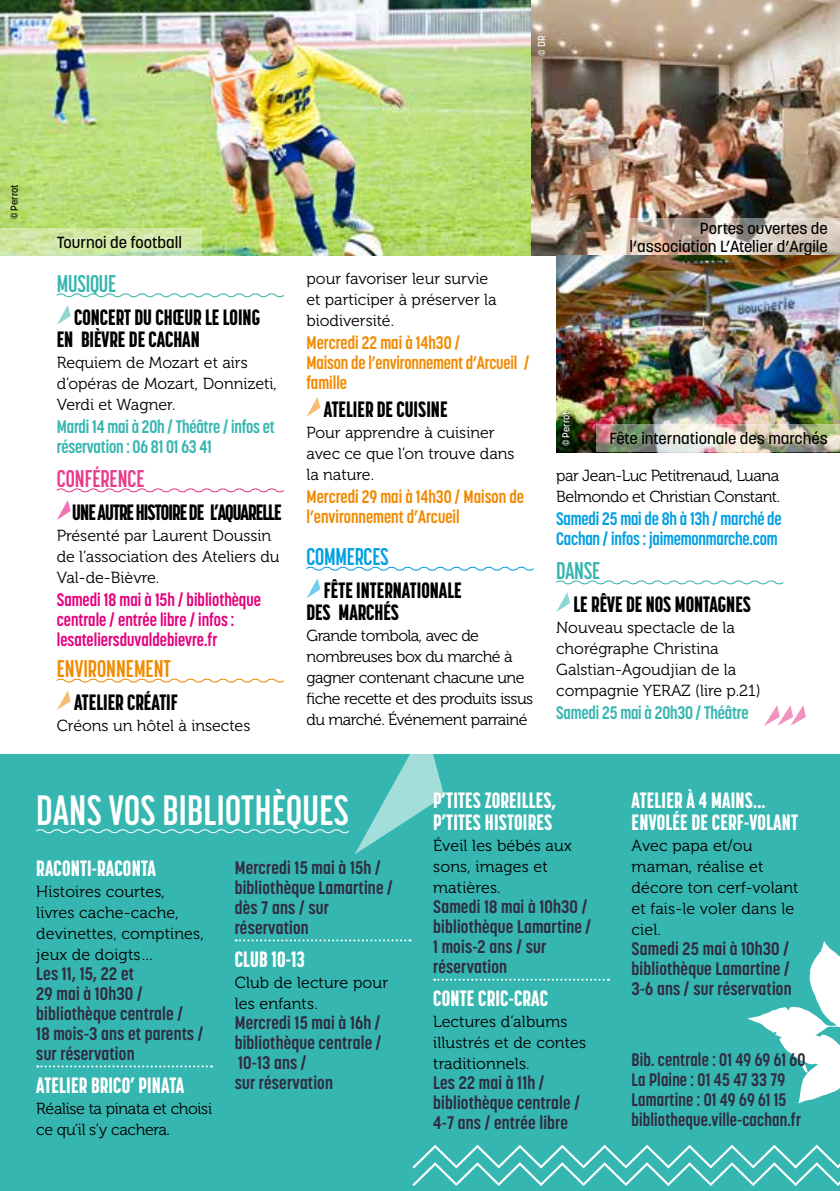
<style>
.page{position:relative;width:840px;height:1191px;background:#fff}
.page>*{position:absolute;margin:0;border:0;box-sizing:border-box;transform-origin:0 0}
.t1{font:700 42px "Korolev Compressed";letter-spacing:.01em;color:#fff}
.t2{font:700 24px "Korolev Compressed";color:#f18a00}
.t3{font:700 24px "Korolev Compressed";letter-spacing:-.01em;color:#36b6b0}
.t4{font:700 24px "Korolev Compressed";color:#e93a8d}
.t5{font:700 24px "Korolev Compressed";letter-spacing:-.01em;color:#009fe3}
.t6{font:800 22px/22px "Korolev Compressed";letter-spacing:.01em;color:#fff}
.t7{font:800 22px/22px "Korolev Compressed";color:#000}
.t8{font:800 22px "Korolev Compressed";letter-spacing:-.04em;color:#000}
.t9{font:700 18px/20px "Korolev Condensed";letter-spacing:.01em;color:#302b40}
.t10{font:700 18px/20px "Korolev Condensed";color:#f18a00;scale:.95 1}
.t11{font:700 18px/20px "Korolev Condensed";letter-spacing:.01em;color:#302b40;scale:.95 1}
.t12{font:700 18px/20px "Korolev Condensed";color:#e6007d;scale:.95 1}
.t13{font:700 18px/20px "Korolev Condensed";letter-spacing:-.01em;color:#36b6b0;scale:.95 1}
.t14{font:700 18px/20px "Korolev Condensed";letter-spacing:-.01em;color:#009fe3;scale:.95 1}
.t15{font:16px/21px "Museo 300";color:#000}
.t16{font:16px/21px "Museo 300";letter-spacing:-.03em;color:#000}
.t17{font:500 16px/18px "Korolev";color:#000;text-align:right}
.t18{font:16px/21px "Museo 300";letter-spacing:-.02em;color:#000}
.t19{font:500 10px "Korolev";color:#fff}
.t20{font:500 10px "Korolev";color:#000}
</style>
<div class="page">
<div style="left:0;top:754px;width:839px;height:437px;background:#36b6b0"></div>
<img style="left:0;top:0;width:531px;height:255px">
<img style="left:531px;top:0;width:308px;height:255px">
<svg style="left:412px;top:1144px;width:427px;height:42px"></svg>
<svg style="left:747px;top:941px;width:92px;height:162px"></svg>
<svg style="left:56px;top:293px;width:228px;height:5px"></svg>
<svg style="left:56px;top:488px;width:228px;height:5px"></svg>
<svg style="left:56px;top:678px;width:228px;height:5px"></svg>
<svg style="left:57px;top:305px;width:14px;height:20px"></svg>
<svg style="left:57px;top:500px;width:14px;height:20px"></svg>
<svg style="left:57px;top:690px;width:14px;height:20px"></svg>
<svg style="left:306px;top:566px;width:228px;height:5px"></svg>
<svg style="left:306px;top:397px;width:14px;height:20px"></svg>
<svg style="left:306px;top:578px;width:14px;height:20px"></svg>
<svg style="left:556px;top:580px;width:228px;height:5px"></svg>
<svg style="left:556px;top:592px;width:13px;height:20px"></svg>
<svg style="left:0;top:228px;width:202px;height:28px;fill:#d0e8a6"></svg>
<svg style="left:620px;top:218px;width:219px;height:37px"></svg>
<svg style="left:36px;top:754px;width:408px;height:100px"></svg>
<svg style="left:37px;top:1065px;width:175px;height:2px"></svg>
<svg style="left:235px;top:939px;width:175px;height:2px"></svg>
<svg style="left:434px;top:978px;width:174px;height:2px"></svg>
<svg style="left:764px;top:705px;width:41px;height:21px"></svg>
<img style="left:556px;top:255px;width:283px;height:197px">
<img style="left:595px;top:424px;width:244px;height:28px">
<p class="t19" style="left:535px;top:56px;width:22px;rotate:-90deg">© DR</p>
<p class="t20" style="left:8px;top:219px;width:36px;rotate:-90deg">© Perrot</p>
<p class="t17" style="left:57px;top:234px;width:126px">Tournoi de football</p>
<h2 class="t3" style="left:57px;top:270px;width:61px">MUSIQUE</h2>
<h3 class="t7" style="left:57px;top:306px;width:205px;text-indent:17px">CONCERT DU CHŒUR LE LOING<br>EN BIÈVRE DE CACHAN</h3>
<p class="t15" style="left:57px;top:352px;width:221px">Requiem de Mozart et airs d’opéras de Mozart, Donnizeti,<br>Verdi et Wagner.</p>
<p class="t13" style="left:57px;top:416px;width:231px">Mardi 14 mai à 20h / Théâtre / infos et réservation : 06 81 01 63 41</p>
<h2 class="t4" style="left:57px;top:465px;width:89px">CONFÉRENCE</h2>
<h3 class="t8" style="left:72px;top:500px;width:211px">UNE AUTRE HISTOIRE DE L’AQUARELLE</h3>
<p class="t15" style="left:57px;top:525px;width:224px">Présenté par Laurent Doussin de l’association des Ateliers du<br>Val-de-Bièvre.</p>
<p class="t12" style="left:57px;top:589px;width:216px">Samedi 18 mai à 15h / bibliothèque centrale / entrée libre / infos : lesateliersduvaldebievre.fr</p>
<h2 class="t2" style="left:57px;top:655px;width:116px">ENVIRONNEMENT</h2>
<h3 class="t7" style="left:74px;top:691px;width:105px">ATELIER CRÉATIF</h3>
<p class="t15" style="left:57px;top:715px;width:195px">Créons un hôtel à insectes</p>
<p class="t15" style="left:306px;top:268px;width:191px">pour favoriser leur survie et participer à préserver la biodiversité.</p>
<p class="t10" style="left:306px;top:333px;width:236px">Mercredi 22 mai à 14h30 /<br>Maison de l’environnement d’Arcueil / famille</p>
<h3 class="t7" style="left:323px;top:398px;width:125px">ATELIER DE CUISINE</h3>
<p class="t15" style="left:306px;top:422px;width:209px">Pour apprendre à cuisiner avec ce que l’on trouve dans la nature.</p>
<p class="t10" style="left:306px;top:486px;width:230px">Mercredi 29 mai à 14h30 / Maison de l’environnement d’Arcueil</p>
<h2 class="t5" style="left:306px;top:543px;width:84px">COMMERCES</h2>
<h3 class="t7" style="left:306px;top:579px;width:157px;text-indent:17px">FÊTE INTERNATIONALE<br>DES MARCHÉS</h3>
<p class="t16" style="left:306px;top:625px;width:228px">Grande tombola, avec de nombreuses box du marché à gagner contenant chacune une fiche recette et des produits issus du marché. Événement parrainé</p>
<p class="t17" style="left:629px;top:219px;width:200px">Portes ouvertes de l’association L’Atelier d’Argile</p>
<p class="t19" style="left:559px;top:446px;width:36px;rotate:-90deg">© Perrot</p>
<p class="t17" style="left:609px;top:429px;width:219px">Fête internationale des marchés</p>
<p class="t16" style="left:556px;top:465px;width:225px">par Jean-Luc Petitrenaud, Luana<br>Belmondo et Christian Constant.</p>
<p class="t14" style="left:556px;top:508px;width:239px">Samedi 25 mai de 8h à 13h / marché de<br>Cachan / infos : jaimemonmarche.com</p>
<h2 class="t3" style="left:556px;top:557px;width:45px">DANSE</h2>
<h3 class="t7" style="left:573px;top:593px;width:179px">LE RÊVE DE NOS MONTAGNES</h3>
<p class="t15" style="left:556px;top:617px;width:206px">Nouveau spectacle de la chorégraphe Christina<br>Galstian-Agoudjian de la compagnie YERAZ (lire p.21)</p>
<p class="t13" style="left:556px;top:702px;width:204px">Samedi 25 mai à 20h30 / Théâtre</p>
<h1 class="t1" style="left:36px;top:787px;width:314px">DANS VOS BIBLIOTHÈQUES</h1>
<h3 class="t6" style="left:36px;top:856px;width:121px">RACONTI-RACONTA</h3>
<p class="t15" style="left:36px;top:881px;width:169px">Histoires courtes, livres cache-cache, devinettes, comptines, jeux de doigts…</p>
<p class="t9" style="left:36px;top:963px;width:169px">Les 11, 15, 22 et<br>29 mai à 10h30 / bibliothèque centrale /<br>18 mois-3 ans et parents / sur réservation</p>
<h3 class="t6" style="left:36px;top:1074px;width:149px">ATELIER BRICO’ PINATA</h3>
<p class="t18" style="left:36px;top:1098px;width:177px">Réalise ta pinata et choisi ce qu’il s’y cachera.</p>
<p class="t9" style="left:234px;top:857px;width:160px">Mercredi 15 mai à 15h / bibliothèque Lamartine / dès 7 ans / sur réservation</p>
<h3 class="t6" style="left:234px;top:948px;width:72px">CLUB 10-13</h3>
<p class="t15" style="left:234px;top:972px;width:155px">Club de lecture pour les enfants.</p>
<p class="t9" style="left:234px;top:1012px;width:148px">Mercredi 15 mai à 16h / bibliothèque centrale /<br>10-13 ans /<br>sur réservation</p>
<h3 class="t6" style="left:433px;top:789px;width:124px">P’TITES ZOREILLES,<br>P’TITES HISTOIRES</h3>
<p class="t15" style="left:433px;top:835px;width:140px">Éveil les bébés aux sons, images et matières.</p>
<p class="t9" style="left:433px;top:896px;width:160px">Samedi 18 mai à 10h30 / bibliothèque Lamartine /<br>1 mois-2 ans / sur réservation</p>
<h3 class="t6" style="left:433px;top:987px;width:116px">CONTE CRIC-CRAC</h3>
<p class="t15" style="left:433px;top:1011px;width:154px">Lectures d’albums illustrés et de contes traditionnels.</p>
<p class="t9" style="left:433px;top:1072px;width:148px">Les 22 mai à 11h / bibliothèque centrale /<br>4-7 ans / entrée libre</p>
<h3 class="t6" style="left:631px;top:789px;width:168px">ATELIER À 4 MAINS...<br>ENVOLÉE DE CERF-VOLANT</h3>
<p class="t15" style="left:631px;top:835px;width:168px">Avec papa et/ou maman, réalise et décore ton cerf-volant et fais-le voler dans le ciel.</p>
<p class="t9" style="left:631px;top:938px;width:161px">Samedi 25 mai à 10h30 / bibliothèque Lamartine /<br>3-6 ans / sur réservation</p>
<p class="t11" style="left:631px;top:1049px;width:184px">Bib. centrale : 01 49 69 61 60<br>La Plaine : 01 45 47 33 79<br>Lamartine : 01 49 69 61 15 bibliotheque.ville-cachan.fr</p>
</div>
